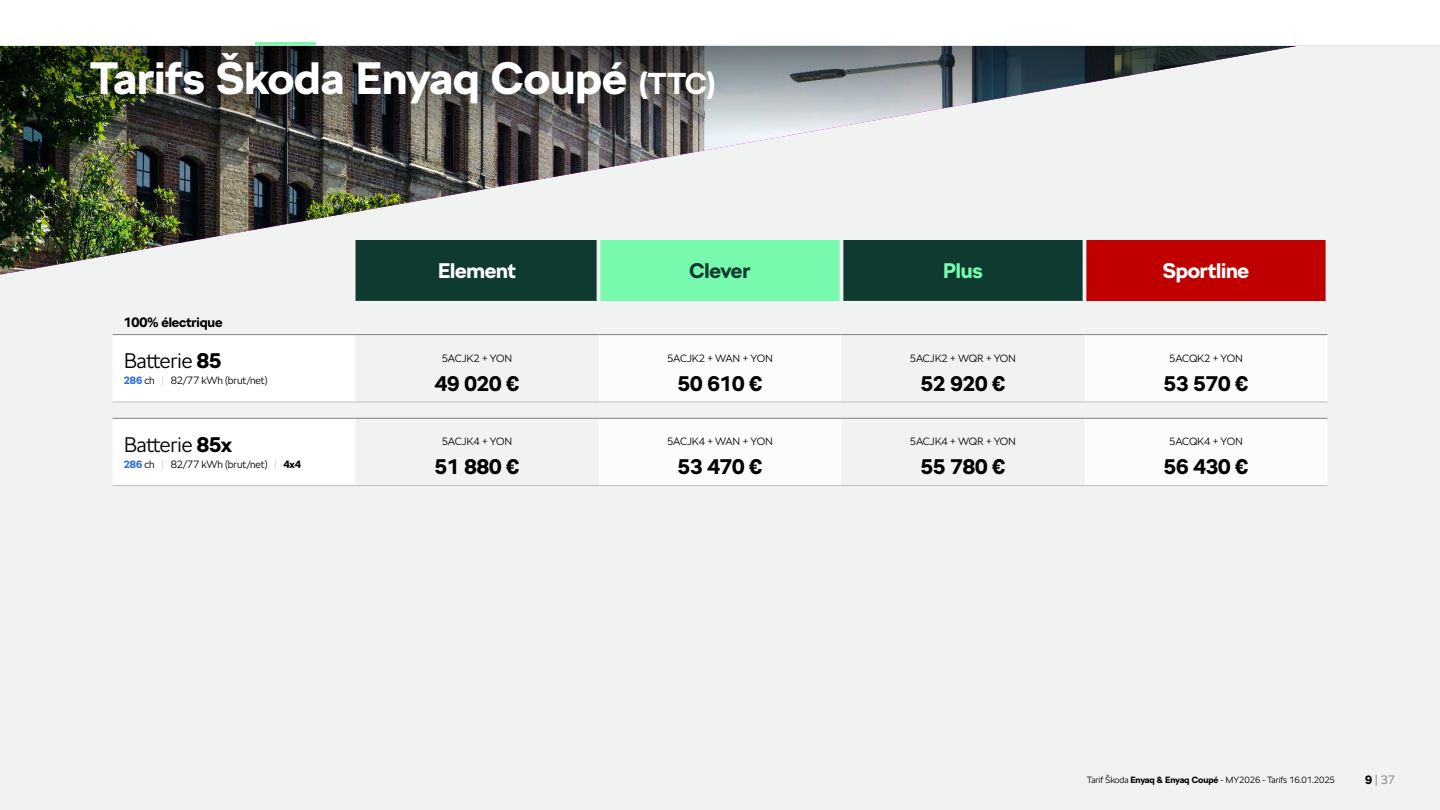
<style>
.page{position:relative;width:1440px;height:810px;background:#f1f2f2}
.page>*{position:absolute;margin:0;border:0;box-sizing:border-box;transform-origin:0 0}
.t1{font:700 45px "SKODA Next";color:#fff}
.t2{font:700 21px "SKODA Next";letter-spacing:-.01em;color:#000}
.t3{font:300 21px "SKODA Next";letter-spacing:-.01em;color:#000}
.t4{font:700 21px "SKODA Next";letter-spacing:-.01em;color:#fff}
.t5{font:700 21px "SKODA Next";letter-spacing:-.01em;color:#0e3a2f}
.t6{font:700 21px "SKODA Next";color:#78faae}
.t7{font:700 13.5px "SKODA Next";letter-spacing:-.01em;color:#000}
.t8{font:300 12px "SKODA Next";color:#808080}
.t9{font:300 10.5px "SKODA Next";letter-spacing:-.01em;color:#000}
.t10{font:300 9px "SKODA Next";letter-spacing:-.01em;color:#000}
.s1{font-size:30px}
.s2{font-weight:700}
.s3{font-weight:700;color:#2d71d3}
.s4{color:#cacecf}
.s5{font-weight:700;color:#000}
</style>
<div class="page">
<img style="left:0;top:135px;width:792px;height:140px">
<img style="left:0;top:46px;width:1297px;height:89px">
<div style="left:356px;top:240px;width:727px;height:61px;background:#0e3a2f"></div>
<div style="left:598px;top:240px;width:244px;height:61px;background:#78faae"></div>
<div style="left:1084px;top:240px;width:244px;height:61px;background:#c00000"></div>
<svg style="left:112px;top:335px;width:244px;height:150px"></svg>
<svg style="left:356px;top:335px;width:242px;height:83px"></svg>
<svg style="left:598px;top:335px;width:730px;height:83px;fill:#fbfcfc"></svg>
<hr style="left:112px;top:402px;width:244px;height:1px;background:#bfbfbf">
<hr style="left:356px;top:402px;width:242px;height:1px;background:#bfbfbf">
<hr style="left:598px;top:402px;width:244px;height:1px;background:#bfbfbf">
<hr style="left:842px;top:402px;width:242px;height:1px;background:#bfbfbf">
<hr style="left:1084px;top:402px;width:244px;height:1px;background:#bfbfbf">
<hr style="left:112px;top:485px;width:244px;height:1px;background:#bfbfbf">
<hr style="left:356px;top:485px;width:242px;height:1px;background:#bfbfbf">
<hr style="left:598px;top:485px;width:244px;height:1px;background:#bfbfbf">
<hr style="left:842px;top:485px;width:242px;height:1px;background:#bfbfbf">
<hr style="left:1084px;top:485px;width:244px;height:1px;background:#bfbfbf">
<hr style="left:112px;top:334px;width:244px;height:1px;background:#808080">
<hr style="left:356px;top:334px;width:242px;height:1px;background:#808080">
<hr style="left:598px;top:334px;width:244px;height:1px;background:#808080">
<hr style="left:842px;top:334px;width:242px;height:1px;background:#808080">
<hr style="left:1084px;top:334px;width:244px;height:1px;background:#808080">
<hr style="left:112px;top:418px;width:244px;height:1px;background:#808080">
<hr style="left:356px;top:418px;width:242px;height:1px;background:#808080">
<hr style="left:598px;top:418px;width:244px;height:1px;background:#808080">
<hr style="left:842px;top:418px;width:242px;height:1px;background:#808080">
<hr style="left:1084px;top:418px;width:244px;height:1px;background:#808080">
<hr style="left:597px;top:240px;width:3px;height:61px;background:#f1f2f2">
<hr style="left:840px;top:240px;width:3px;height:61px;background:#f1f2f2">
<hr style="left:1083px;top:240px;width:3px;height:61px;background:#f1f2f2">
<hr style="left:1326px;top:240px;width:3px;height:61px;background:#f1f2f2">
<hr style="left:0;top:45px;width:1440px;height:1px;background:#e3e5e6">
<div style="left:0;top:0;width:1440px;height:45px;background:#fff"></div>
<hr style="left:255px;top:42px;width:59px;height:3px;background:#78faae">
<hr style="left:257px;top:43px;width:59px;height:2px;background:#78faae">
<hr style="left:257px;top:45px;width:59px;height:1px;background:#cacecf">
<h1 class="t1" style="left:90px;top:48px;width:628px">Tarifs Škoda Enyaq Coupé <span class="s1">(TTC)</span></h1>
<p class="t7" style="left:124px;top:313px;width:100px">100% électrique</p>
<h2 class="t3" style="left:124px;top:346px;width:99px">Batterie <span class="s2">85</span></h2>
<p class="t9" style="left:124px;top:374px;width:145px"><span class="s3">286</span> ch <span class="s4">|</span> 82/77 kWh (brut/net)</p>
<h2 class="t3" style="left:124px;top:430px;width:110px">Batterie <span class="s2">85x</span></h2>
<p class="t9" style="left:124px;top:457px;width:179px"><span class="s3">286</span> ch <span class="s4">|</span> 82/77 kWh (brut/net) <span class="s4">|</span> <span class="s2">4x4</span></p>
<h2 class="t4" style="left:438px;top:257px;width:79px">Element</h2>
<h2 class="t5" style="left:690px;top:257px;width:62px">Clever</h2>
<h2 class="t6" style="left:943px;top:257px;width:41px">Plus</h2>
<h2 class="t4" style="left:1163px;top:257px;width:88px">Sportline</h2>
<p class="t9" style="left:442px;top:351px;width:72px">5ACJK2 + YON</p>
<h2 class="t2" style="left:435px;top:369px;width:86px">49 020 €</h2>
<p class="t9" style="left:442px;top:435px;width:72px">5ACJK4 + YON</p>
<h2 class="t2" style="left:435px;top:453px;width:86px">51 880 €</h2>
<p class="t9" style="left:667px;top:351px;width:107px">5ACJK2 + WAN + YON</p>
<h2 class="t2" style="left:678px;top:369px;width:86px">50 610 €</h2>
<p class="t9" style="left:667px;top:435px;width:107px">5ACJK4 + WAN + YON</p>
<h2 class="t2" style="left:678px;top:453px;width:86px">53 470 €</h2>
<p class="t9" style="left:910px;top:351px;width:108px">5ACJK2 + WQR + YON</p>
<h2 class="t2" style="left:921px;top:369px;width:86px">52 920 €</h2>
<p class="t9" style="left:910px;top:435px;width:108px">5ACJK4 + WQR + YON</p>
<h2 class="t2" style="left:921px;top:453px;width:86px">55 780 €</h2>
<p class="t9" style="left:1169px;top:351px;width:75px">5ACQK2 + YON</p>
<h2 class="t2" style="left:1164px;top:369px;width:86px">53 570 €</h2>
<p class="t9" style="left:1169px;top:435px;width:75px">5ACQK4 + YON</p>
<h2 class="t2" style="left:1164px;top:453px;width:86px">56 430 €</h2>
<p class="t10" style="left:1087px;top:774px;width:250px">Tarif Škoda <span class="s2">Enyaq &amp; Enyaq Coupé</span> - MY2026 - Tarifs 16.01.2025</p>
<p class="t8" style="left:1365px;top:771px;width:31px"><span class="s5">9</span> | 37</p>
</div>
